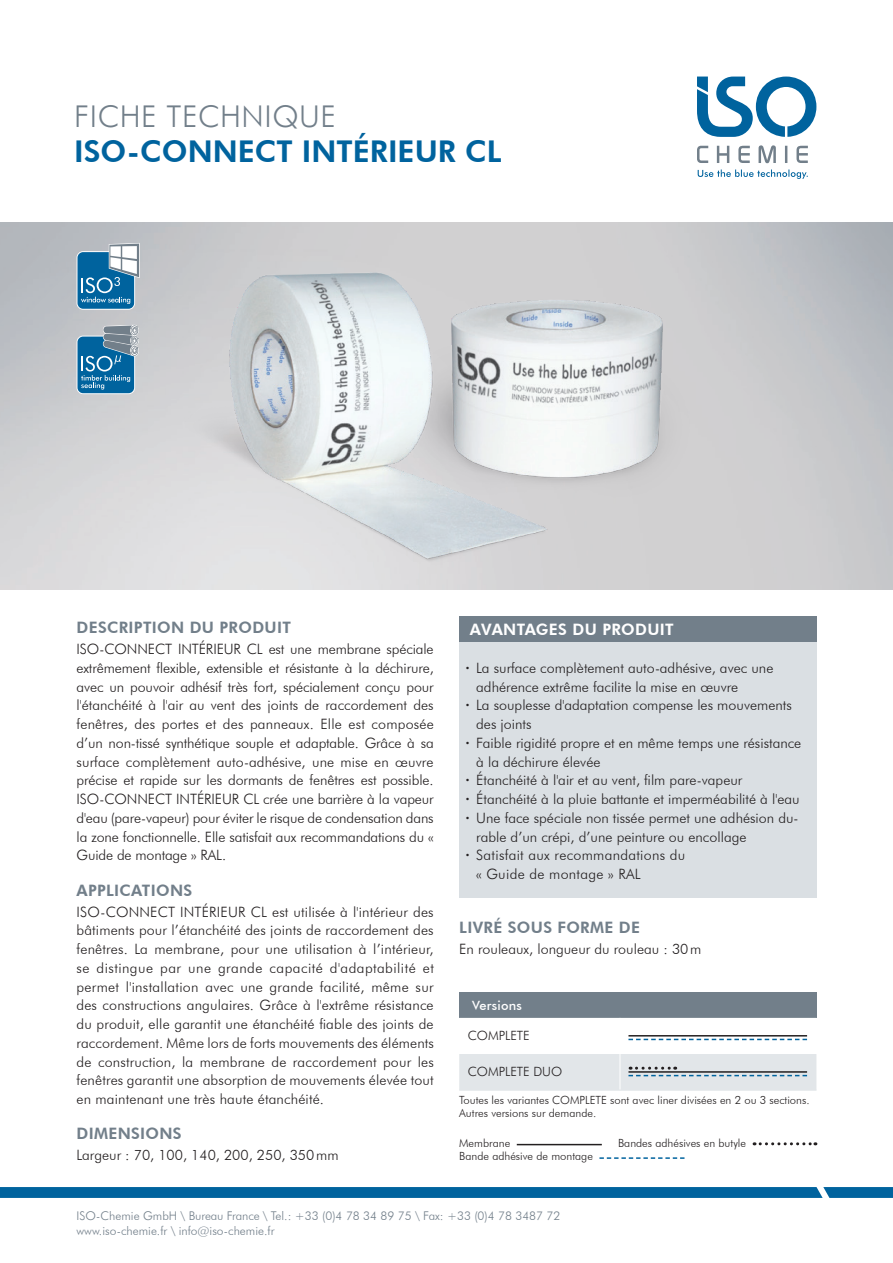
<style>
.page{position:relative;width:893px;height:1263px;background:#fff}
.page>*{position:absolute;margin:0;border:0;box-sizing:border-box;transform-origin:0 0}
.t1{font:800 30px "Futura BT";color:#00639e}
.t2{font:300 30px "Futura BT";letter-spacing:.02em;color:#727f8a}
.t3{font:800 15.75px "Futura BT";letter-spacing:.02em;color:#727f8a}
.t4{font:800 15.75px "Futura BT";letter-spacing:.02em;color:#fff}
.t5{font:300 14.25px/18.8px "Futura BT";color:#231f20;text-align:justify}
.t6{font:300 14.25px "Futura BT";letter-spacing:.02em;color:#231f20}
.t7{font:300 12.75px "Futura BT";color:#231f20}
.t8{font:500 12.75px "Futura BT";letter-spacing:.02em;color:#fff}
.t9{font:300 12px/15px "Futura BT";color:#727f8a}
.t10{font:300 11.25px/13.5px "Futura BT";color:#231f20}
.s1{font-weight:800}
</style>
<div class="page">
<div style="left:0;top:223px;width:893px;height:366px;background:linear-gradient(to bottom,#afb3b9,#deddde)"></div>
<img style="left:45px;top:225px;width:104px;height:356px">
<svg style="left:77px;top:243px;width:63px;height:67px;background:#5c96b8"></svg>
<svg style="left:77px;top:325px;width:62px;height:69px;background:#508aae"></svg>
<img style="left:185px;top:223px;width:708px;height:366px">
<div style="left:459px;top:617px;width:357px;height:26px;background:#727f8a"></div>
<div style="left:459px;top:643px;width:357px;height:255px;background:#dadfe3"></div>
<img style="left:149px;top:225px;width:744px;height:356px">
<hr style="left:517px;top:1144px;width:85px;height:1px;background:#231f20">
<svg style="left:754px;top:1142px;width:62px;height:3px"></svg>
<svg style="left:599px;top:1157px;width:85px;height:2px"></svg>
<div style="left:459px;top:992px;width:357px;height:26px;background:#727f8a"></div>
<hr style="left:620px;top:1090px;width:196px;height:1px;background:#e2e6e9">
<hr style="left:459px;top:1090px;width:161px;height:1px;background:#e2e6e9">
<svg style="left:459px;top:1035px;width:357px;height:55px"></svg>
<hr style="left:628px;top:1071px;width:179px;height:2px;background:#231f20">
<svg style="left:697px;top:145px;width:111px;height:18px"></svg>
<svg style="left:698px;top:169px;width:110px;height:10px"></svg>
<svg style="left:697px;top:77px;width:119px;height:60px"></svg>
<svg style="left:0;top:1187px;width:893px;height:11px;background:#04659f"></svg>
<h1 class="t2" style="left:74px;top:98px;width:263px">FICHE TECHNIQUE</h1>
<h1 class="t1" style="left:74px;top:133px;width:429px">ISO-CONNECT INTÉRIEUR CL</h1>
<p class="t3" style="left:77px;top:618px;width:216px">DESCRIPTION DU PRODUIT</p>
<p class="t5" style="left:77px;top:639px;width:359px">ISO-CONNECT INTÉRIEUR CL est une membrane spéciale extrêmement flexible, extensible et résistante à la déchirure, avec un pouvoir adhésif très fort, spécialement conçu pour l'étanchéité à l'air au vent des joints de raccordement des fenêtres, des portes et des panneaux. Elle est composée d’un non-tissé synthétique souple et adaptable. Grâce à sa surface complètement auto-adhésive, une mise en œuvre précise et rapide sur les dormants de fenêtres est possible.<br>ISO-CONNECT INTÉRIEUR CL crée une barrière à la vapeur d'eau (pare-vapeur) pour éviter le risque de condensation dans la zone fonctionnelle. Elle satisfait aux recommandations du « Guide de montage » RAL.</p>
<p class="t3" style="left:77px;top:880px;width:117px">APPLICATIONS</p>
<p class="t5" style="left:77px;top:902px;width:359px">ISO-CONNECT INTÉRIEUR CL est utilisée à l'intérieur des bâtiments pour l’étanchéité des joints de raccordement des fenêtres. La membrane, pour une utilisation à l’intérieur, se distingue par une grande capacité d'adaptabilité et permet l'installation avec une grande facilité, même sur des constructions angulaires. Grâce à l'extrême résistance du produit, elle garantit une étanchéité fiable des joints de raccordement. Même lors de forts mouvements des éléments de construction, la membrane de raccordement pour les fenêtres garantit une absorption de mouvements élevée tout en maintenant une très haute étanchéité.</p>
<p class="t3" style="left:77px;top:1124px;width:107px">DIMENSIONS</p>
<p class="t5" style="left:77px;top:1146px;width:264px">Largeur : 70, 100, 140, 200, 250, 350mm</p>
<p class="t4" style="left:470px;top:620px;width:205px">AVANTAGES DU PRODUIT</p>
<p class="t5" style="left:466px;top:658px;width:309px"><span class="s1">·</span> La surface complètement auto-adhésive, avec une</p>
<p class="t5" style="left:476px;top:677px;width:264px">adhérence extrême facilite la mise en œuvre</p>
<p class="t5" style="left:466px;top:696px;width:328px"><span class="s1">·</span> La souplesse d'adaptation compense les mouvements</p>
<p class="t5" style="left:476px;top:714px;width:57px">des joints</p>
<p class="t5" style="left:466px;top:733px;width:337px"><span class="s1">·</span> Faible rigidité propre et en même temps une résistance</p>
<p class="t5" style="left:476px;top:752px;width:126px">à la déchirure élevée</p>
<p class="t5" style="left:466px;top:771px;width:278px"><span class="s1">·</span> Étanchéité à l'air et au vent, film pare-vapeur</p>
<p class="t5" style="left:466px;top:789px;width:336px"><span class="s1">·</span> Étanchéité à la pluie battante et imperméabilité à l'eau</p>
<p class="t5" style="left:466px;top:808px;width:334px"><span class="s1">·</span> Une face spéciale non tissée permet une adhésion du-</p>
<p class="t5" style="left:476px;top:827px;width:272px">rable d’un crépi, d’une peinture ou encollage</p>
<p class="t6" style="left:466px;top:847px;width:221px"><span class="s1">·</span> Satisfait aux recommandations du</p>
<p class="t6" style="left:476px;top:865px;width:166px">« Guide de montage » RAL</p>
<p class="t3" style="left:459px;top:918px;width:182px">LIVRÉ SOUS FORME DE</p>
<p class="t5" style="left:459px;top:939px;width:244px">En rouleaux, longueur du rouleau : 30m</p>
<p class="t8" style="left:472px;top:998px;width:51px">Versions</p>
<p class="t7" style="left:468px;top:1028px;width:63px">COMPLETE</p>
<p class="t7" style="left:468px;top:1064px;width:96px">COMPLETE DUO</p>
<p class="t10" style="left:459px;top:1093px;width:352px">Toutes les variantes COMPLETE sont avec liner divisées en 2 ou 3 sections.<br>Autres versions sur demande.</p>
<p class="t10" style="left:459px;top:1136px;width:53px">Membrane</p>
<p class="t10" style="left:618px;top:1136px;width:130px">Bandes adhésives en butyle</p>
<p class="t10" style="left:459px;top:1149px;width:135px">Bande adhésive de montage</p>
<p class="t9" style="left:77px;top:1208px;width:485px">ISO-Chemie GmbH \ Bureau France \ Tel.: +33 (0)4 78 34 89 75 \ Fax: +33 (0)4 78 3487 72 www.iso-chemie.fr \ info@iso-chemie.fr</p>
</div>
